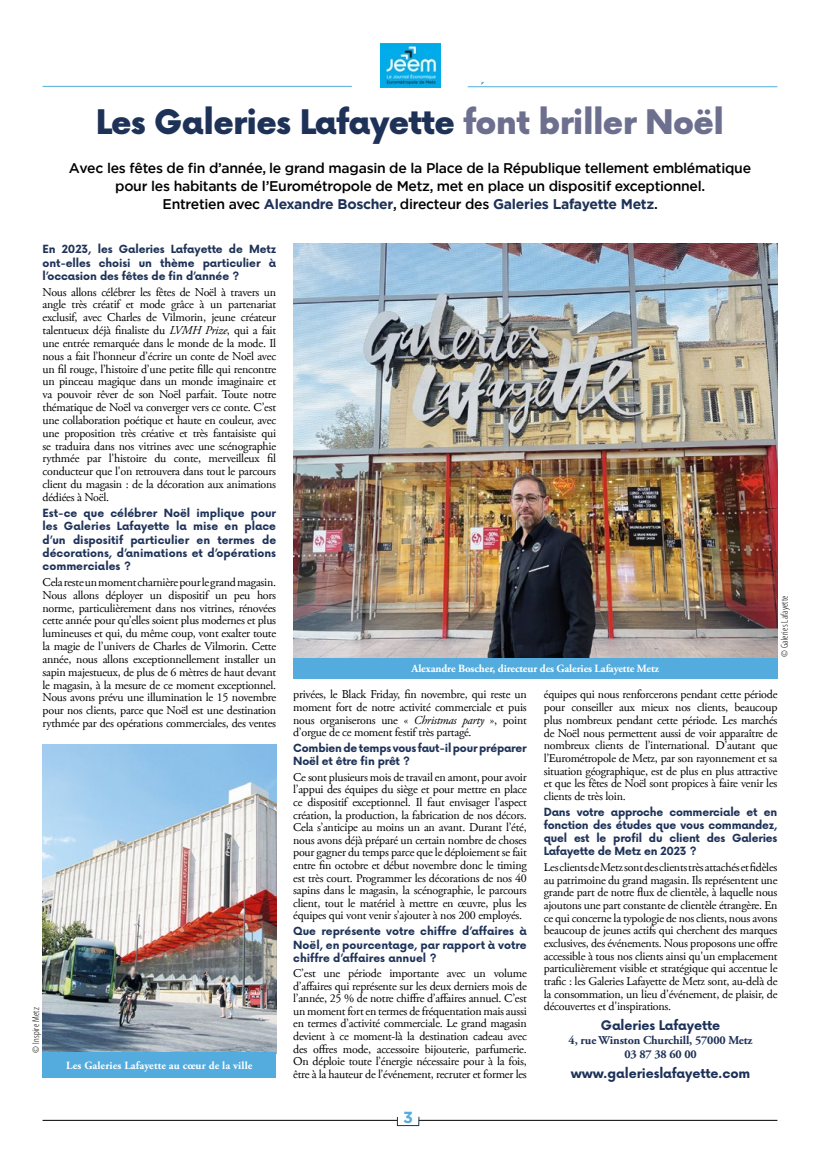
<style>
.page{position:relative;width:820px;height:1163px;background:#fff}
.page>*{position:absolute;margin:0;border:0;box-sizing:border-box;transform-origin:0 0}
.t1{font:900 33px "Now";letter-spacing:-.02em;color:#1e3258}
.t2{font:700 16px "Gotham";color:#53acdd}
.t3{font:500 14px/18px "Gotham";letter-spacing:-.02em;color:#000;text-align:center}
.t4{font:700 13px "Now";letter-spacing:-.01em;color:#1e3258}
.t5{font:12px/12.8px "Adobe Garamond Pro";letter-spacing:-.02em;color:#000;text-align:justify}
.t6{font:700 12px/14px "Adobe Garamond Pro";letter-spacing:-.01em;color:#1e3258;text-align:center}
.t7{font:700 11px/13.3px "Now";letter-spacing:-.01em;color:#1e3258;text-align:justify}
.t8{font:700 11px "Adobe Garamond Pro";letter-spacing:-.01em;color:#fff}
.t9{font:700 11px "Adobe Garamond Pro";letter-spacing:.01em;color:#fff}
.t10{font:300 condensed 10px "Myriad Pro";letter-spacing:.02em;color:#000}
.s1{color:#6d6f8e}
.s2{font-weight:700;color:#1e3258}
.s3{font-style:italic}
</style>
<div class="page">
<hr style="left:43px;top:1119px;width:734px;height:1px;background:#000">
<div style="left:397px;top:1116px;width:22px;height:9px;background:#fff"></div>
<hr style="left:467px;top:86px;width:310px;height:1px;background:#53acdd">
<hr style="left:43px;top:86px;width:308px;height:1px;background:#53acdd">
<img style="left:380px;top:44px;width:60px;height:43px">
<img style="left:293px;top:244px;width:484px;height:414px">
<img style="left:43px;top:744px;width:233px;height:308px">
<div style="left:293px;top:658px;width:484px;height:20px;background:#53acdd"></div>
<div style="left:43px;top:1052px;width:233px;height:25px;background:#53acdd"></div>
<h1 class="t1" style="left:96px;top:98px;width:629px">Les Galeries Lafayette <span class="s1">font briller Noël</span></h1>
<p class="t3" style="left:69px;top:159px;width:683px">Avec les fêtes de fin d’année, le grand magasin de la Place de la République tellement emblématique pour les habitants de l’Eurométropole de Metz, met en place un dispositif exceptionnel.<br>Entretien avec <span class="s2">Alexandre Boscher</span>, directeur des <span class="s2">Galeries Lafayette Metz</span>.</p>
<p class="t7" style="left:43px;top:242px;width:235px">En 2023, les Galeries Lafayette de Metz ont-elles choisi un thème particulier à l’occasion des fêtes de fin d’année ?</p>
<p class="t5" style="left:43px;top:286px;width:235px">Nous allons célébrer les fêtes de Noël à travers un angle très créatif et mode grâce à un partenariat exclusif, avec Charles de Vilmorin, jeune créateur talentueux déjà finaliste du <span class="s3">LVMH Prize</span>, qui a fait une entrée remarquée dans le monde de la mode. Il nous a fait l’honneur d’écrire un conte de Noël avec un fil rouge, l’histoire d’une petite fille qui rencontre un pinceau magique dans un monde imaginaire et va pouvoir rêver de son Noël parfait. Toute notre thématique de Noël va converger vers ce conte. C’est une collaboration poétique et haute en couleur, avec une proposition très créative et très fantaisiste qui se traduira dans nos vitrines avec une scénographie rythmée par l'histoire du conte, merveilleux fil conducteur que l'on retrouvera dans tout le parcours client du magasin : de la décoration aux animations dédiées à Noël.</p>
<p class="t7" style="left:43px;top:506px;width:235px">Est-ce que célébrer Noël implique pour les Galeries Lafayette la mise en place d’un dispositif particulier en termes de décorations, d’animations et d’opérations commerciales ?</p>
<p class="t5" style="left:43px;top:576px;width:235px">Cela reste un moment charnière pour le grand magasin.<br>Nous allons déployer un dispositif un peu hors norme, particulièrement dans nos vitrines, rénovées cette année pour qu’elles soient plus modernes et plus lumineuses et qui, du même coup, vont exalter toute la magie de l’univers de Charles de Vilmorin. Cette année, nous allons exceptionnellement installer un sapin majestueux, de plus de 6 mètres de haut devant le magasin, à la mesure de ce moment exceptionnel.<br>Nous avons prévu une illumination le 15 novembre pour nos clients, parce que Noël est une destination rythmée par des opérations commerciales, des ventes</p>
<p class="t10" style="left:778px;top:657px;width:63px;rotate:-90deg">© Galeries Lafayette</p>
<p class="t8" style="left:411px;top:662px;width:249px">Alexandre Boscher, directeur des Galeries Lafayette Metz</p>
<p class="t5" style="left:543px;top:688px;width:235px">équipes qui nous renforcerons pendant cette période pour conseiller aux mieux nos clients, beaucoup plus nombreux pendant cette période. Les marchés de Noël nous permettent aussi de voir apparaître de nombreux clients de l’international. D’autant que l’Eurométropole de Metz, par son rayonnement et sa situation géographique, est de plus en plus attractive et que les fêtes de Noël sont propices à faire venir les clients de très loin.</p>
<p class="t7" style="left:543px;top:804px;width:235px">Dans votre approche commerciale et en fonction des études que vous commandez, quel est le profil du client des Galeries Lafayette de Metz en 2023 ?</p>
<p class="t5" style="left:543px;top:861px;width:235px">Les clients de Metz sont des clients très attachés et fidèles au patrimoine du grand magasin. Ils représentent une grande part de notre flux de clientèle, à laquelle nous ajoutons une part constante de clientèle étrangère. En ce qui concerne la typologie de nos clients, nous avons beaucoup de jeunes actifs qui cherchent des marques exclusives, des événements. Nous proposons une offre accessible à tous nos clients ainsi qu'un emplacement particulièrement visible et stratégique qui accentue le trafic : les Galeries Lafayette de Metz sont, au-delà de la consommation, un lieu d'événement, de plaisir, de découvertes et d'inspirations.</p>
<p class="t4" style="left:600px;top:1015px;width:121px">Galeries Lafayette</p>
<p class="t6" style="left:568px;top:1033px;width:185px">4, rue Winston Churchill, 57000 Metz<br>03 87 38 60 00</p>
<p class="t4" style="left:570px;top:1063px;width:181px">www.galerieslafayette.com</p>
<p class="t5" style="left:293px;top:688px;width:235px">privées, le Black Friday, fin novembre, qui reste un moment fort de notre activité commerciale et puis nous organiserons une « <span class="s3">Christmas party</span> », point d’orgue de ce moment festif très partagé.</p>
<p class="t7" style="left:293px;top:741px;width:235px">Combien de temps vous faut-il pour préparer<br>Noël et être fin prêt ?</p>
<p class="t5" style="left:293px;top:771px;width:235px">Ce sont plusieurs mois de travail en amont, pour avoir l’appui des équipes du siège et pour mettre en place ce dispositif exceptionnel. Il faut envisager l’aspect création, la production, la fabrication de nos décors.<br>Cela s’anticipe au moins un an avant. Durant l’été, nous avons déjà préparé un certain nombre de choses pour gagner du temps parce que le déploiement se fait entre fin octobre et début novembre donc le timing est très court. Programmer les décorations de nos 40 sapins dans le magasin, la scénographie, le parcours client, tout le matériel à mettre en œuvre, plus les équipes qui vont venir s’ajouter à nos 200 employés.</p>
<p class="t7" style="left:293px;top:924px;width:235px">Que représente votre chiffre d’affaires à Noël, en pourcentage, par rapport à votre chiffre d’affaires annuel ?</p>
<p class="t5" style="left:293px;top:967px;width:235px">C’est une période importante avec un volume d’affaires qui représente sur les deux derniers mois de l’année, 25 % de notre chiffre d’affaires annuel. C’est un moment fort en termes de fréquentation mais aussi en termes d’activité commerciale. Le grand magasin devient à ce moment-là la destination cadeau avec des offres mode, accessoire bijouterie, parfumerie.<br>On déploie toute l’énergie nécessaire pour à la fois, être à la hauteur de l’événement, recruter et former les</p>
<p class="t10" style="left:30px;top:1052px;width:47px;rotate:-90deg">© Inspire Metz</p>
<p class="t9" style="left:66px;top:1059px;width:188px">Les Galeries Lafayette au cœur de la ville</p>
<h2 class="t2" style="left:403px;top:1106px;width:11px">3</h2>
</div>
